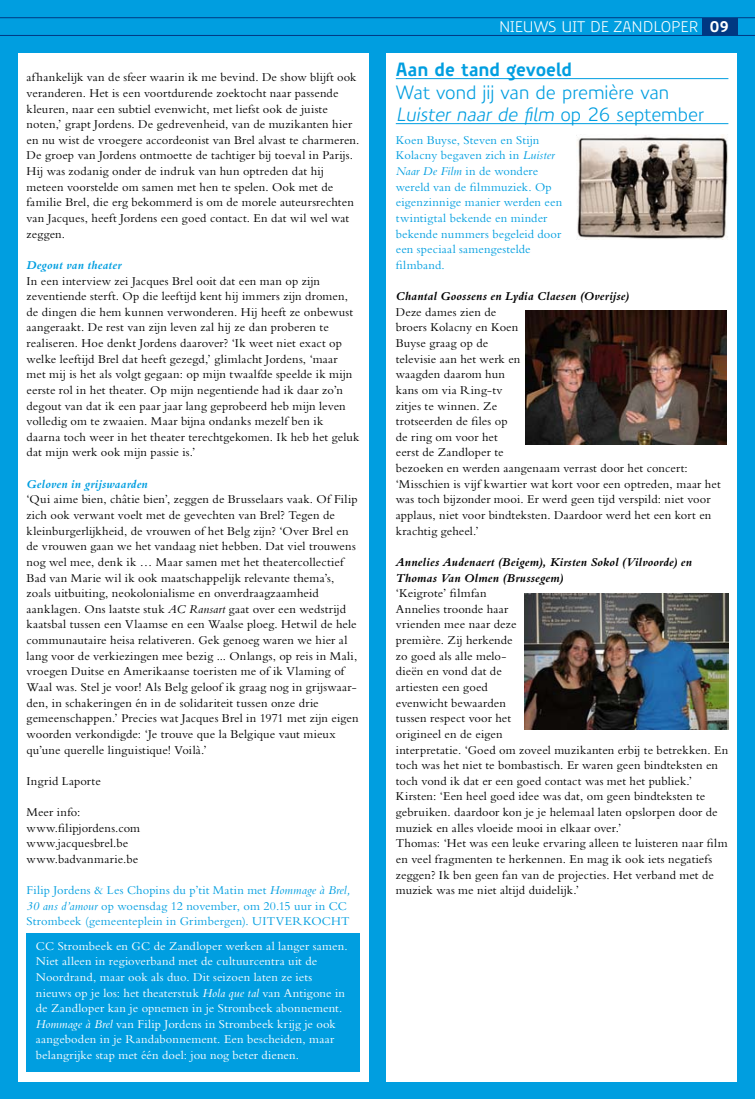
<style>
.page{position:relative;width:755px;height:1099px;background:#fff}
.page>*{position:absolute;margin:0;border:0;box-sizing:border-box;transform-origin:0 0}
.t1{font:18.75px/22.5px "Precious Sans";letter-spacing:-.005em;color:#009ee0}
.t2{font:700 18.75px "Precious Sans";letter-spacing:-.01em;color:#009ee0}
.t3{font:15px "Precious Sans";color:#fff}
.t4{font:12.5px/15.6px "Bembo Std";letter-spacing:.01em;color:#000}
.t5{font:12.5px/15.6px "Bembo Std";letter-spacing:.01em;color:#fff}
.t6{font:12.5px/15.6px "Bembo Std";letter-spacing:.01em;color:#009ee0}
.t7{font:italic 700 12.5px/15.6px "Bembo Std";letter-spacing:.015em;color:#000}
.t8{font:italic 700 12.5px "Bembo Std";letter-spacing:.01em;color:#009ee0}
.s1{font-style:italic}
.s2{font-weight:700}
</style>
<div class="page">
<div style="left:0;top:0;width:755px;height:1098px;background:#009ee0"></div>
<div style="left:702px;top:18px;width:35px;height:17px;background:#003882"></div>
<hr style="left:0;top:18px;width:755px;height:1px;background:#003882">
<hr style="left:0;top:35px;width:755px;height:1px;background:#003882">
<div style="left:386px;top:53px;width:351px;height:1028px;background:#fff"></div>
<div style="left:18px;top:53px;width:351px;height:1028px;background:#fff"></div>
<hr style="left:396px;top:78px;width:332px;height:1px;background:#009ee0">
<hr style="left:396px;top:123px;width:332px;height:1px;background:#009ee0">
<img style="left:577px;top:135px;width:151px;height:104px">
<img style="left:525px;top:594px;width:203px;height:135px">
<img style="left:525px;top:310px;width:202px;height:134px">
<div style="left:27px;top:933px;width:333px;height:139px;background:#009ee0"></div>
<p class="t4" style="left:27px;top:69px;width:334px">afhankelijk van de sfeer waarin ik me bevind. De show blijft ook veranderen. Het is een voortdurende zoektocht naar passende kleuren, naar een subtiel evenwicht, met liefst ook de juiste noten,’ grapt Jordens. De gedrevenheid, van de muzikanten hier en nu wist de vroegere accordeonist van Brel alvast te charmeren.<br>De groep van Jordens ontmoette de tachtiger bij toeval in Parijs.<br>Hij was zodanig onder de indruk van hun optreden dat hij meteen voorstelde om samen met hen te spelen. Ook met de familie Brel, die erg bekommerd is om de morele auteursrechten van Jacques, heeft Jordens een goed contact. En dat wil wel wat zeggen.</p>
<p class="t8" style="left:27px;top:258px;width:97px">Degout van theater</p>
<p class="t4" style="left:27px;top:272px;width:334px">In een interview zei Jacques Brel ooit dat een man op zijn zeventiende sterft. Op die leeftijd kent hij immers zijn dromen, de dingen die hem kunnen verwonderen. Hij heeft ze onbewust aangeraakt. De rest van zijn leven zal hij ze dan proberen te realiseren. Hoe denkt Jordens daarover? ‘Ik weet niet exact op welke leeftijd Brel dat heeft gezegd,’ glimlacht Jordens, ‘maar met mij is het als volgt gegaan: op mijn twaalfde speelde ik mijn eerste rol in het theater. Op mijn negentiende had ik daar zo’n degout van dat ik een paar jaar lang geprobeerd heb mijn leven volledig om te zwaaien. Maar bijna ondanks mezelf ben ik daarna toch weer in het theater terechtgekomen. Ik heb het geluk dat mijn werk ook mijn passie is.’</p>
<p class="t8" style="left:27px;top:477px;width:123px">Geloven in grijswaarden</p>
<p class="t4" style="left:27px;top:491px;width:333px">‘Qui aime bien, châtie bien’, zeggen de Brusselaars vaak. Of Filip zich ook verwant voelt met de gevechten van Brel? Tegen de kleinburgerlijkheid, de vrouwen of het Belg zijn? ‘Over Brel en de vrouwen gaan we het vandaag niet hebben. Dat viel trouwens nog wel mee, denk ik … Maar samen met het theatercollectief Bad van Marie wil ik ook maatschappelijk relevante thema’s, zoals uitbuiting, neokolonialisme en onverdraagzaamheid aanklagen. Ons laatste stuk <span class="s1">AC Ransart</span> gaat over een wedstrijd kaatsbal tussen een Vlaamse en een Waalse ploeg. Hetwil de hele communautaire heisa relativeren. Gek genoeg waren we hier al lang voor de verkiezingen mee bezig ... Onlangs, op reis in Mali, vroegen Duitse en Amerikaanse toeristen me of ik Vlaming of Waal was. Stel je voor! Als Belg geloof ik graag nog in grijswaar&shy;den, in schakeringen én in de solidariteit tussen onze drie gemeenschappen.’ Precies wat Jacques Brel in 1971 met zijn eigen woorden verkondigde: ‘Je trouve que la Belgique vaut mieux qu’une querelle linguistique! Voilà.’</p>
<p class="t4" style="left:27px;top:772px;width:76px">Ingrid Laporte</p>
<p class="t4" style="left:27px;top:804px;width:115px">Meer info: www.filipjordens.com www.jacquesbrel.be www.badvanmarie.be</p>
<p class="t6" style="left:27px;top:882px;width:325px">Filip Jordens &amp; Les Chopins du p’tit Matin met <span class="s1">Hommage à Brel,<br>30 ans d’amour</span> op woensdag 12 november, om 20.15 uur in CC<br>Strombeek (gemeenteplein in Grimbergen). UITVERKOCHT</p>
<p class="t5" style="left:36px;top:937px;width:313px">CC Strombeek en GC de Zandloper werken al langer samen.<br>Niet alleen in regioverband met de cultuurcentra uit de Noordrand, maar ook als duo. Dit seizoen laten ze iets nieuws op je los: het theaterstuk <span class="s1">Hola que tal</span> van Antigone in de Zandloper kan je opnemen in je Strombeek abonnement.<br><span class="s1">Hommage à Brel</span> van Filip Jordens in Strombeek krijg je ook aangeboden in je Randabonnement. Een bescheiden, maar belangrijke stap met één doel: jou nog beter dienen.</p>
<p class="t3" style="left:499px;top:17px;width:11px">nieuws</p>
<p class="t3" style="left:561px;top:17px;width:9px">uit</p>
<p class="t3" style="left:590px;top:17px;width:141px">de ZANDLOPER <span class="s2">09</span></p>
<h1 class="t2" style="left:396px;top:58px;width:178px">Aan de tand gevoeld</h1>
<h1 class="t1" style="left:396px;top:81px;width:309px">Wat vond jij van de première van<br><span class="s1">Luister naar de film</span> o p 2 6 s e pte m b e r</h1>
<p class="t6" style="left:396px;top:132px;width:168px">Koen Buyse, Steven en Stijn<br>Kolacny begaven zich in <span class="s1">Luister<br>Naar De Film</span> in de wondere wereld van de filmmuziek. Op eigenzinnige manier werden een twintigtal bekende en minder bekende nummers begeleid door een speciaal samengestelde filmband.</p>
<p class="t7" style="left:396px;top:288px;width:235px">Chantal Goossens en Lydia Claesen (Overijse)</p>
<p class="t4" style="left:396px;top:304px;width:326px">Deze dames zien de<br>broers Kolacny en Koen<br>Buyse graag op de<br>televisie aan het werk en<br>waagden daarom hun<br>kans om via Ring-tv<br>zitjes te winnen. Ze<br>trotseerden de files op<br>de ring om voor het<br>eerst de Zandloper te<br>bezoeken en werden aangenaam verrast door het concert: ‘Misschien is vijf kwartier wat kort voor een optreden, maar het was toch bijzonder mooi. Er werd geen tijd verspild: niet voor applaus, niet voor bindteksten. Daardoor werd het een kort en krachtig geheel.’</p>
<p class="t7" style="left:396px;top:554px;width:298px">Annelies Audenaert (Beigem), Kirsten Sokol (Vilvoorde) en<br>Thomas Van Olmen (Brussegem)</p>
<p class="t4" style="left:396px;top:585px;width:334px">‘Keigrote’ filmfan<br>Annelies troonde haar<br>vrienden mee naar deze<br>première. Zij herkende<br>zo goed als alle melo-<br>dieën en vond dat de<br>artiesten een goed<br>evenwicht bewaarden<br>tussen respect voor het<br>origineel en de eigen<br>interpretatie. ‘Goed om zoveel muzikanten erbij te betrekken. En toch was het niet te bombastisch. Er waren geen bindteksten en toch vond ik dat er een goed contact was met het publiek.’ Kirsten: ‘Een heel goed idee was dat, om geen bindteksten te gebruiken. daardoor kon je je helemaal laten opslorpen door de muziek en alles vloeide mooi in elkaar over.’<br>Thomas: ‘Het was een leuke ervaring alleen te luisteren naar film en veel fragmenten te herkennen. En mag ik ook iets negatiefs zeggen? Ik ben geen fan van de projecties. Het verband met de muziek was me niet altijd duidelijk.’</p>
</div>
